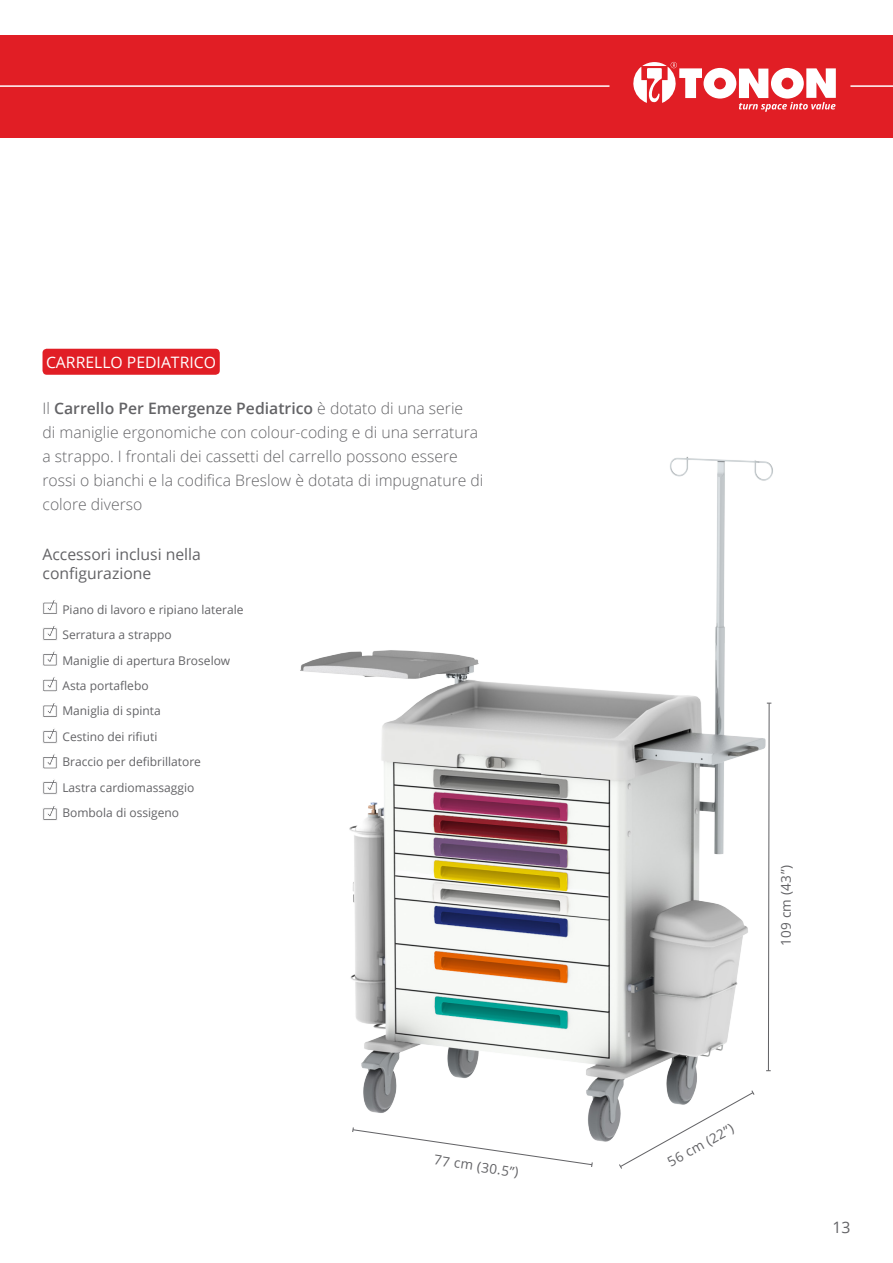
<style>
.page{position:relative;width:893px;height:1263px;background:#fff}
.page>*{position:absolute;margin:0;border:0;box-sizing:border-box;transform-origin:0 0}
.t1{font:300 15.75px/24px "Open Sans";color:#636366}
.t2{font:15.75px/18.9px "Open Sans";color:#636366}
.t3{font:15.75px "Open Sans";color:#fff}
.t4{font:13.5px "Open Sans";letter-spacing:.025em;color:#636366}
.t5{font:12px/25.3px "Open Sans";color:#636366}
.s1{font-weight:600}
</style>
<div class="page">
<div style="left:0;top:35px;width:893px;height:102px;background:#e11e25"></div>
<hr style="left:850px;top:85px;width:43px;height:2px;background:#fff">
<hr style="left:0;top:85px;width:609px;height:2px;background:#fff">
<img style="left:300px;top:457px;width:473px;height:685px">
<svg style="left:351px;top:1126px;width:242px;height:41px"></svg>
<svg style="left:618px;top:1089px;width:137px;height:80px"></svg>
<svg style="left:766px;top:702px;width:5px;height:370px"></svg>
<svg style="left:43px;top:626px;width:14px;height:14px"></svg>
<svg style="left:43px;top:651px;width:14px;height:15px"></svg>
<svg style="left:43px;top:677px;width:14px;height:15px"></svg>
<svg style="left:43px;top:703px;width:14px;height:14px"></svg>
<svg style="left:43px;top:728px;width:14px;height:15px"></svg>
<svg style="left:43px;top:754px;width:14px;height:15px"></svg>
<svg style="left:43px;top:806px;width:14px;height:14px"></svg>
<svg style="left:43px;top:779px;width:14px;height:15px"></svg>
<svg style="left:43px;top:600px;width:14px;height:14px"></svg>
<div style="left:43px;top:349px;width:177px;height:26px;background:#e11e25;border-radius:4px"></div>
<svg style="left:633px;top:62px;width:203px;height:50px"></svg>
<p class="t3" style="left:46px;top:351px;width:171px">CARRELLO PEDIATRICO</p>
<p class="t1" style="left:43px;top:396px;width:442px">Il <span class="s1">Carrello Per Emergenze Pediatrico</span> è dotato di una serie<br>di maniglie ergonomiche con colour-coding e di una serratura a strappo. I frontali dei cassetti del carrello possono essere rossi o bianchi e la codifica Breslow è dotata di impugnature di colore diverso</p>
<p class="t2" style="left:43px;top:545px;width:160px">Accessori inclusi nella configurazione</p>
<p class="t5" style="left:62px;top:597px;width:183px">Piano di lavoro e ripiano laterale<br>Serratura a strappo</p>
<p class="t5" style="left:62px;top:647px;width:169px">Maniglie di apertura Broselow</p>
<p class="t5" style="left:62px;top:673px;width:88px">Asta portaflebo</p>
<p class="t5" style="left:62px;top:698px;width:100px">Maniglia di spinta</p>
<p class="t5" style="left:62px;top:723px;width:96px">Cestino dei rifiuti</p>
<p class="t5" style="left:62px;top:749px;width:140px">Braccio per defibrillatore</p>
<p class="t5" style="left:62px;top:774px;width:133px">Lastra cardiomassaggio</p>
<p class="t5" style="left:62px;top:799px;width:118px">Bombola di ossigeno</p>
<p class="t4" style="left:436px;top:1150px;width:86px;rotate:9deg">77 cm (30.5”)</p>
<p class="t4" style="left:777px;top:946px;width:83px;rotate:-90deg">109 cm (43”)</p>
<p class="t4" style="left:664px;top:1154px;width:74px;rotate:-29deg">56 cm (22”)</p>
<p class="t2" style="left:832px;top:1217px;width:20px">13</p>
</div>
